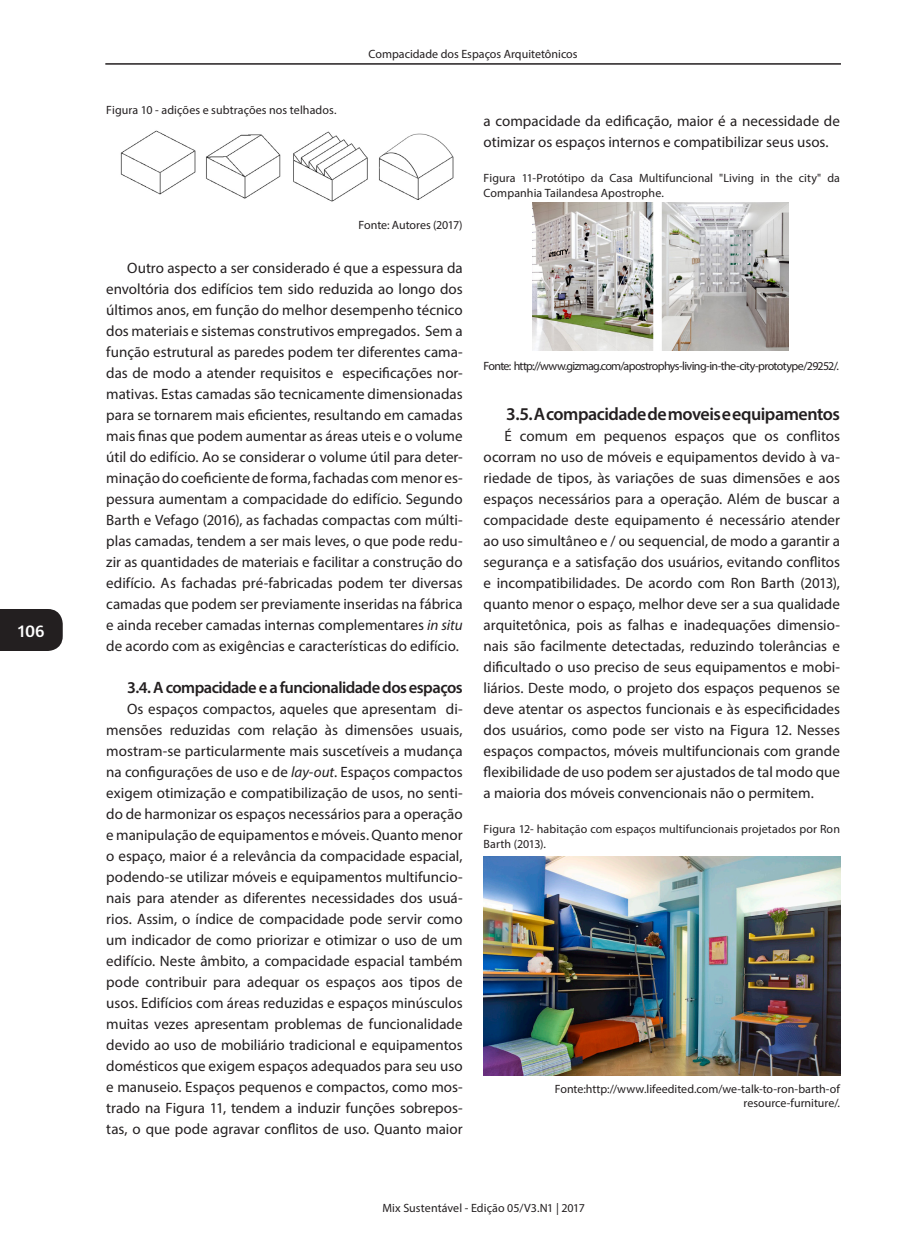
<style>
.page{position:relative;width:903px;height:1260px;background:#fff}
.page>*{position:absolute;margin:0;border:0;box-sizing:border-box;transform-origin:0 0}
.subtitulo{font:600 18px "Myriad Pro";letter-spacing:-.025em;color:#231f20}
.t1{font:18px "Amaranth";color:#fff}
.sub_subtitulo{font:600 16.5px "Myriad Pro";letter-spacing:-.035em;color:#231f20}
.texto{font:15px/21px "Myriad Pro";color:#231f20;text-align:justify}
.figura_e_legenda_ima{font:12px/14.4px "Myriad Pro";letter-spacing:.005em;color:#231f20}
.fonte_imagens{font:12px/14.4px "Myriad Pro";letter-spacing:-.005em;color:#231f20;text-align:right}
.figura_e_legenda_ima-2{font:12px "Myriad Pro";letter-spacing:-.055em;color:#231f20}
.s1{font-style:italic}
</style>
<div class="page">
<div style="left:0;top:609px;width:63px;height:42px;background:#231f20"></div>
<hr style="left:105px;top:63px;width:736px;height:2px;background:#231f20">
<img style="left:120px;top:130px;width:334px;height:72px">
<img style="left:533px;top:202px;width:255px;height:148px">
<img style="left:483px;top:856px;width:357px;height:220px">
<p class="t1" style="left:18px;top:620px;width:28px">106</p>
<p class="figura_e_legenda_ima" style="left:106px;top:103px;width:232px">Figura 10 - adições e subtrações nos telhados.</p>
<p class="figura_e_legenda_ima" style="left:369px;top:46px;width:211px">Compacidade dos Espaços Arquitetônicos</p>
<p class="texto" style="left:484px;top:110px;width:358px">a compacidade da edificação, maior é a necessidade de otimizar os espaços internos e compatibilizar seus usos.</p>
<p class="figura_e_legenda_ima" style="left:484px;top:171px;width:358px">Figura 11-Protótipo da Casa Multifuncional "Living in the city" da<br>Companhia Tailandesa Apostrophe.</p>
<p class="fonte_imagens" style="left:359px;top:218px;width:106px">Fonte: Autores (2017)</p>
<p class="texto" style="left:106px;top:257px;width:358px;text-indent:21px">Outro aspecto a ser considerado é que a espessura da envoltória dos edifícios tem sido reduzida ao longo dos últimos anos, em função do melhor desempenho técnico dos materiais e sistemas construtivos empregados. Sem a função estrutural as paredes podem ter diferentes cama&shy;das de modo a atender requisitos e especificações nor&shy;mativas. Estas camadas são tecnicamente dimensionadas para se tornarem mais eficientes, resultando em camadas mais finas que podem aumentar as áreas uteis e o volume útil do edifício. Ao se considerar o volume útil para deter&shy;minação do coeficiente de forma, fachadas com menor es&shy;pessura aumentam a compacidade do edifício. Segundo Barth e Vefago (2016), as fachadas compactas com múlti&shy;plas camadas, tendem a ser mais leves, o que pode redu&shy;zir as quantidades de materiais e facilitar a construção do edifício. As fachadas pré-fabricadas podem ter diversas camadas que podem ser previamente inseridas na fábrica e ainda receber camadas internas complementares <span class="s1">in situ </span>de acordo com as exigências e características do edifício.</p>
<p class="sub_subtitulo" style="left:127px;top:677px;width:337px">3.4. A compacidade e a funcionalidade dos espaços</p>
<p class="texto" style="left:106px;top:698px;width:358px;text-indent:21px">Os espaços compactos, aqueles que apresentam di&shy;mensões reduzidas com relação às dimensões usuais, mostram-se particularmente mais suscetíveis a mudança na configurações de uso e de <span class="s1">lay-out</span>. Espaços compactos exigem otimização e compatibilização de usos, no senti&shy;do de harmonizar os espaços necessários para a operação e manipulação de equipamentos e móveis. Quanto menor o espaço, maior é a relevância da compacidade espacial, podendo-se utilizar móveis e equipamentos multifuncio&shy;nais para atender as diferentes necessidades dos usuá&shy;rios. Assim, o índice de compacidade pode servir como um indicador de como priorizar e otimizar o uso de um edifício. Neste âmbito, a compacidade espacial também pode contribuir para adequar os espaços aos tipos de usos. Edifícios com áreas reduzidas e espaços minúsculos muitas vezes apresentam problemas de funcionalidade devido ao uso de mobiliário tradicional e equipamentos domésticos que exigem espaços adequados para seu uso e manuseio. Espaços pequenos e compactos, como mos&shy;trado na Figura 11, tendem a induzir funções sobrepos&shy;tas, o que pode agravar conflitos de uso. Quanto maior</p>
<p class="figura_e_legenda_ima-2" style="left:484px;top:358px;width:357px">Fonte: http://www.gizmag.com/apostrophys-living-in-the-city-prototype/29252/.</p>
<p class="subtitulo" style="left:506px;top:402px;width:335px">3.5. A compacidade de moveis e equipamentos</p>
<p class="texto" style="left:484px;top:425px;width:358px;text-indent:21px">É comum em pequenos espaços que os conflitos ocorram no uso de móveis e equipamentos devido à va&shy;riedade de tipos, às variações de suas dimensões e aos espaços necessários para a operação. Além de buscar a compacidade deste equipamento é necessário atender ao uso simultâneo e / ou sequencial, de modo a garantir a segurança e a satisfação dos usuários, evitando conflitos e incompatibilidades. De acordo com Ron Barth (2013), quanto menor o espaço, melhor deve ser a sua qualidade arquitetônica, pois as falhas e inadequações dimensio&shy;nais são facilmente detectadas, reduzindo tolerâncias e dificultado o uso preciso de seus equipamentos e mobi&shy;liários. Deste modo, o projeto dos espaços pequenos se deve atentar os aspectos funcionais e às especificidades dos usuários, como pode ser visto na Figura 12. Nesses espaços compactos, móveis multifuncionais com grande flexibilidade de uso podem ser ajustados de tal modo que a maioria dos móveis convencionais não o permitem.</p>
<p class="figura_e_legenda_ima" style="left:484px;top:822px;width:358px">Figura 12- habitação com espaços multifuncionais projetados por Ron<br>Barth (2013).</p>
<p class="fonte_imagens" style="left:555px;top:1081px;width:287px">Fonte:http://www.lifeedited.com/we-talk-to-ron-barth-of resource-furniture/.</p>
<p class="figura_e_legenda_ima" style="left:382px;top:1200px;width:204px">Mix Sustentável - Edição 05/V3.N1 | 2017</p>
</div>
